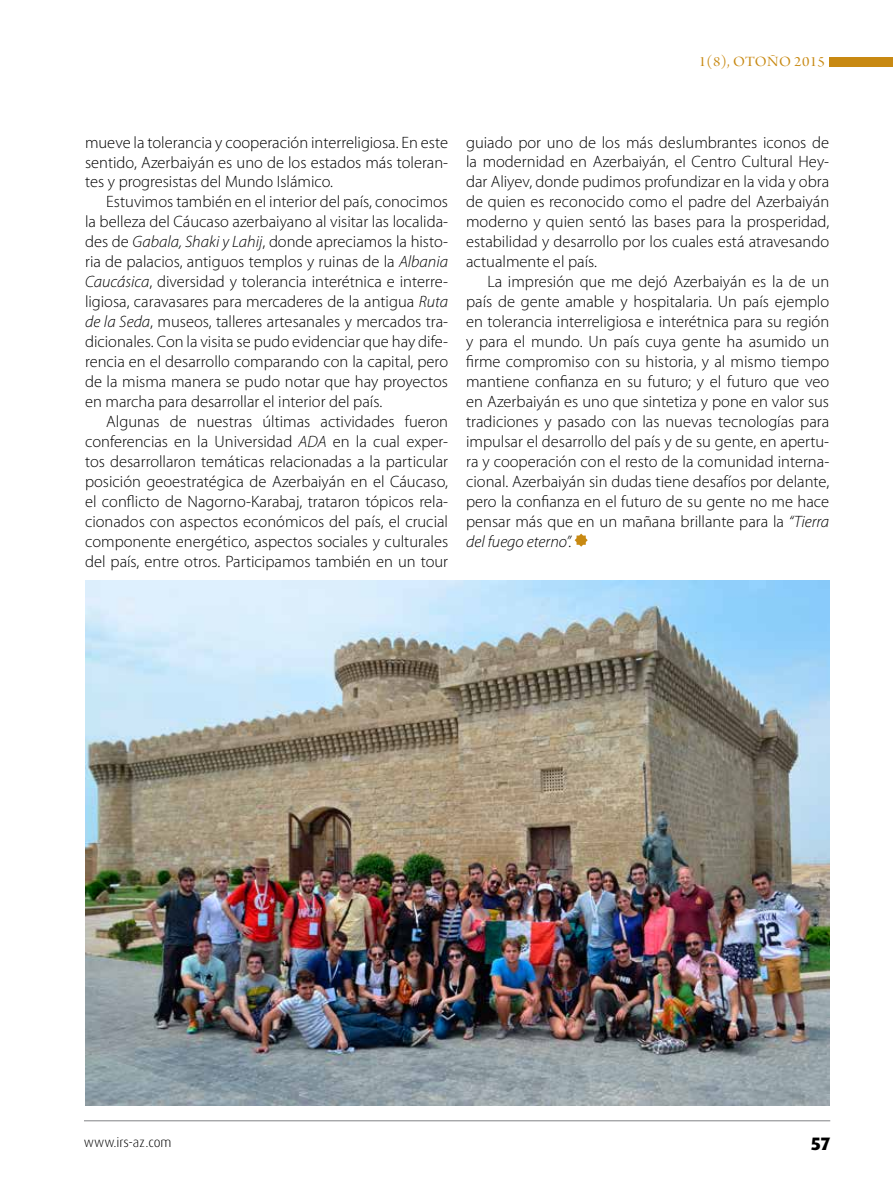
<style>
.page{position:relative;width:893px;height:1191px;background:#fff}
.page>*{position:absolute;margin:0;border:0;box-sizing:border-box;transform-origin:0 0}
.t1{font:800 18px "Dax Pro";color:#000}
.t2{font:300 16.5px/20px "Myriad Pro";color:#000;text-align:justify}
.t3{font:15px "Arno Pro Display";letter-spacing:.02em;color:#c88912;scale:1.1 1}
.t4{font:300 13.5px "Dax Pro";color:#000}
.s1{font-style:italic}
</style>
<div class="page">
<hr style="left:84px;top:1120px;width:746px;height:1px;background:#808285">
<div style="left:829px;top:57px;width:64px;height:9px;background:#c88912"></div>
<svg style="left:575px;top:533px;width:13px;height:14px"></svg>
<img style="left:85px;top:581px;width:744px;height:524px">
<p class="t3" style="left:699px;top:53px;width:116px">1(8), OTOÑO 2015</p>
<p class="t2" style="left:85px;top:132px;width:365px">mueve la tolerancia y cooperación interreligiosa. En este sentido, Azerbaiyán es uno de los estados más toleran&shy;tes y progresistas del Mundo Islámico.</p>
<p class="t2" style="left:85px;top:192px;width:365px;text-indent:21px">Estuvimos también en el interior del país, conocimos la belleza del Cáucaso azerbaiyano al visitar las localida&shy;des de <span class="s1">Gabala, Shaki y Lahij</span>, donde apreciamos la histo&shy;ria de palacios, antiguos templos y ruinas de la <span class="s1">Albania Caucásica</span>, diversidad y tolerancia interétnica e interre&shy;ligiosa, caravasares para mercaderes de la antigua <span class="s1">Ruta de la Seda</span>, museos, talleres artesanales y mercados tra&shy;dicionales. Con la visita se pudo evidenciar que hay dife&shy;rencia en el desarrollo comparando con la capital, pero de la misma manera se pudo notar que hay proyectos en marcha para desarrollar el interior del país.</p>
<p class="t2" style="left:85px;top:412px;width:365px;text-indent:21px">Algunas de nuestras últimas actividades fueron conferencias en la U niversidad <span class="s1">ADA</span> en la cual exper&shy;tos desarrollaron temáticas relacionadas a la particular posición geoestratégica de Azerbaiyán en el Cáucaso, el conflicto de Nagorno-Karabaj, trataron tópicos rela&shy;cionados con aspectos económicos del país, el crucial componente energético, aspectos sociales y culturales del país, entre otros. Participamos también en un tour</p>
<p class="t2" style="left:466px;top:132px;width:365px">guiado por uno de los más deslumbrantes iconos de la modernidad en Azerbaiyán, el Centro Cultural Hey&shy;dar Aliyev, donde pudimos profundizar en la vida y obra de quien es reconocido como el padre del Azerbaiyán moderno y quien sentó las bases para la prosperidad, estabilidad y desarrollo por los cuales está atravesando actualmente el país.</p>
<p class="t2" style="left:466px;top:272px;width:365px;text-indent:21px">La impresión que me dejó Azerbaiyán es la de un país de gente amable y hospitalaria. U n país ejemplo en tolerancia interreligiosa e interétnica para su región y para el mundo. U n país cuya gente ha asumido un firme compromiso con su historia, y al mismo tiempo mantiene confianza en su futuro; y el futuro que veo en Azerbaiyán es uno que sintetiza y pone en valor sus tradiciones y pasado con las nuevas tecnologías para impulsar el desarrollo del país y de su gente, en apertu&shy;ra y cooperación con el resto de la comunidad interna&shy;cional. Azerbaiyán sin dudas tiene desafíos por delante, pero la confianza en el futuro de su gente no me hace pensar más que en un mañana brillante para la <span class="s1">“Tierra del fuego eterno”.</span></p>
<p class="t4" style="left:84px;top:1133px;width:89px">www.irs-az.com</p>
<p class="t1" style="left:811px;top:1131px;width:20px">57</p>
</div>
